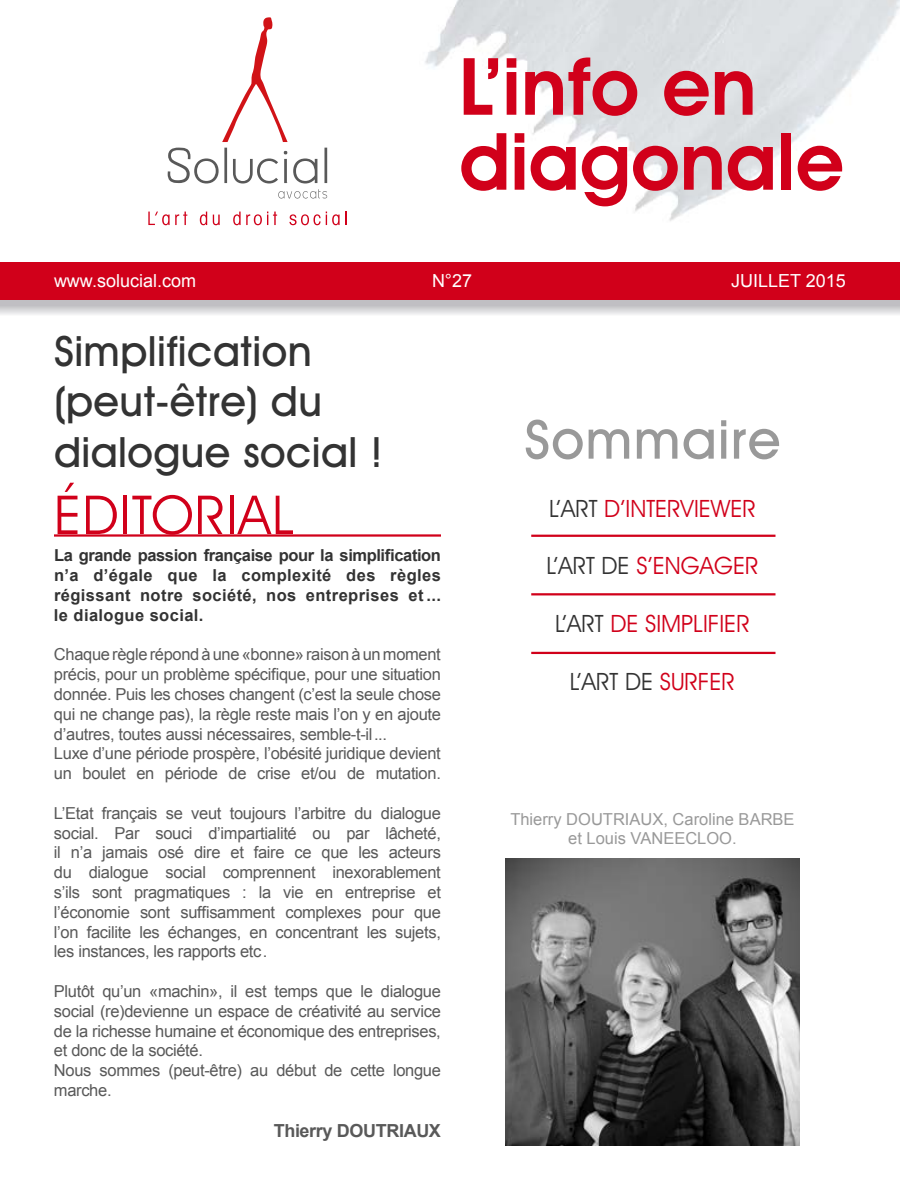
<style>
.page{position:relative;width:900px;height:1200px;background:#fff}
.page>*{position:absolute;margin:0;border:0;box-sizing:border-box;transform-origin:0 0}
.t1{font:600 79.5px/75px "Avant Garde IT Cby BT";color:#d1001a}
.t2{font:54px "Avant Garde IT Cby BT";letter-spacing:.025em;color:#d1001a}
.t3{font:500 54px "Avant Garde IT Cby BT";letter-spacing:.025em;color:#999}
.t4{font:500 42px/50.4px "Avant Garde IT Cby BT";letter-spacing:.01em;color:#333}
.t5{font:24px "Avant Garde IT Cby BT";color:#d1001a}
.t6{font:24px "Avant Garde IT Cby BT";color:#333}
.t7{font:18px "Arial";color:#fff}
.t8{font:700 18px "Arial";letter-spacing:-.02em;color:#595959}
.t9{font:16.5px/19.8px "Arial";letter-spacing:-.02em;color:#595959}
.t10{font:700 16.5px/19.8px "Arial";letter-spacing:.025em;color:#333;text-align:justify}
.t11{font:16.5px/19.5px "Arial";color:#999;text-align:center}
.s1{color:#333}
.s2{color:#d1001a}
</style>
<div class="page">
<div style="left:0;top:299px;width:900px;height:22px;background:linear-gradient(to bottom,#afaeb2,#fff)"></div>
<div style="left:0;top:262px;width:900px;height:38px;background:#d1001a"></div>
<img style="left:425px;top:0;width:475px;height:221px">
<img style="left:505px;top:858px;width:295px;height:288px">
<svg style="left:168px;top:148px;width:59px;height:36px"></svg>
<svg style="left:233px;top:148px;width:94px;height:51px"></svg>
<svg style="left:148px;top:212px;width:39px;height:13px"></svg>
<svg style="left:200px;top:212px;width:7px;height:13px"></svg>
<svg style="left:213px;top:215px;width:7px;height:10px"></svg>
<svg style="left:233px;top:212px;width:44px;height:13px"></svg>
<svg style="left:289px;top:212px;width:58px;height:13px"></svg>
<svg style="left:222px;top:17px;width:66px;height:125px"></svg>
<hr style="left:54px;top:534px;width:387px;height:3px;background:#d1001a">
<hr style="left:531px;top:535px;width:244px;height:2px;background:#d1001a">
<hr style="left:531px;top:593px;width:244px;height:2px;background:#d1001a">
<hr style="left:531px;top:652px;width:244px;height:2px;background:#d1001a">
<h1 class="t1" style="left:459px;top:49px;width:386px">L’info en diagonale</h1>
<p class="t7" style="left:54px;top:269px;width:144px">www.solucial.com</p>
<p class="t7" style="left:432px;top:269px;width:42px">N°27</p>
<p class="t7" style="left:731px;top:269px;width:116px">JUILLET 2015</p>
<h3 class="t4" style="left:54px;top:325px;width:330px">Simplification (peut-être) du dialogue social !</h3>
<h2 class="t2" style="left:54px;top:482px;width:242px">ÉDITORIAL</h2>
<p class="t10" style="left:54px;top:546px;width:389px">La grande passion française pour la simplification n’a d’égale que la complexité des règles régissant notre société, nos entreprises et ... le dialogue social.</p>
<p class="t9" style="left:54px;top:645px;width:388px">Chaque règle répond à une «bonne» raison à un moment précis, pour un problème spécifique, pour une situation donnée. Puis les choses changent (c’est la seule chose qui ne change pas), la règle reste mais l’on y en ajoute d’autres, toutes aussi nécessaires, semble-t-il...<br>Luxe d’une période prospère, l’obésité juridique devient un boulet en période de crise et/ou de mutation.</p>
<p class="t9" style="left:54px;top:803px;width:388px;text-align:justify">L’Etat français se veut toujours l’arbitre du dialogue social. Par souci d’impartialité ou par lâcheté, il n’a jamais osé dire et faire ce que les acteurs du dialogue social comprennent inexorablement s’ils sont pragmatiques : la vie en entreprise et l’économie sont suffisamment complexes pour que l’on facilite les échanges, en concentrant les sujets, les instances, les rapports etc.</p>
<p class="t9" style="left:54px;top:981px;width:388px">Plutôt qu’un «machin», il est temps que le dialogue social (re)devienne un espace de créativité au service de la richesse humaine et économique des entreprises, et donc de la société.<br>Nous sommes (peut-être) au début de cette longue marche.</p>
<p class="t8" style="left:274px;top:1119px;width:169px">Thierry DOUTRIAUX</p>
<h2 class="t3" style="left:524px;top:407px;width:258px">Sommaire</h2>
<h3 class="t5" style="left:549px;top:494px;width:208px"><span class="s1">L’ART</span> D’INTERVIEWER</h3>
<h3 class="t5" style="left:547px;top:551px;width:213px"><span class="s1">L’ART DE</span> S’ENGAGER</h3>
<h3 class="t5" style="left:555px;top:609px;width:196px"><span class="s1">L’ART</span> DE simplifiER</h3>
<h3 class="t6" style="left:570px;top:666px;width:166px">L’ART DE <span class="s2">SURFER</span></h3>
<p class="t11" style="left:510px;top:809px;width:286px">Thierry DOUTRIAUX, Caroline BARBE et Louis VANEECLOO.</p>
</div>
